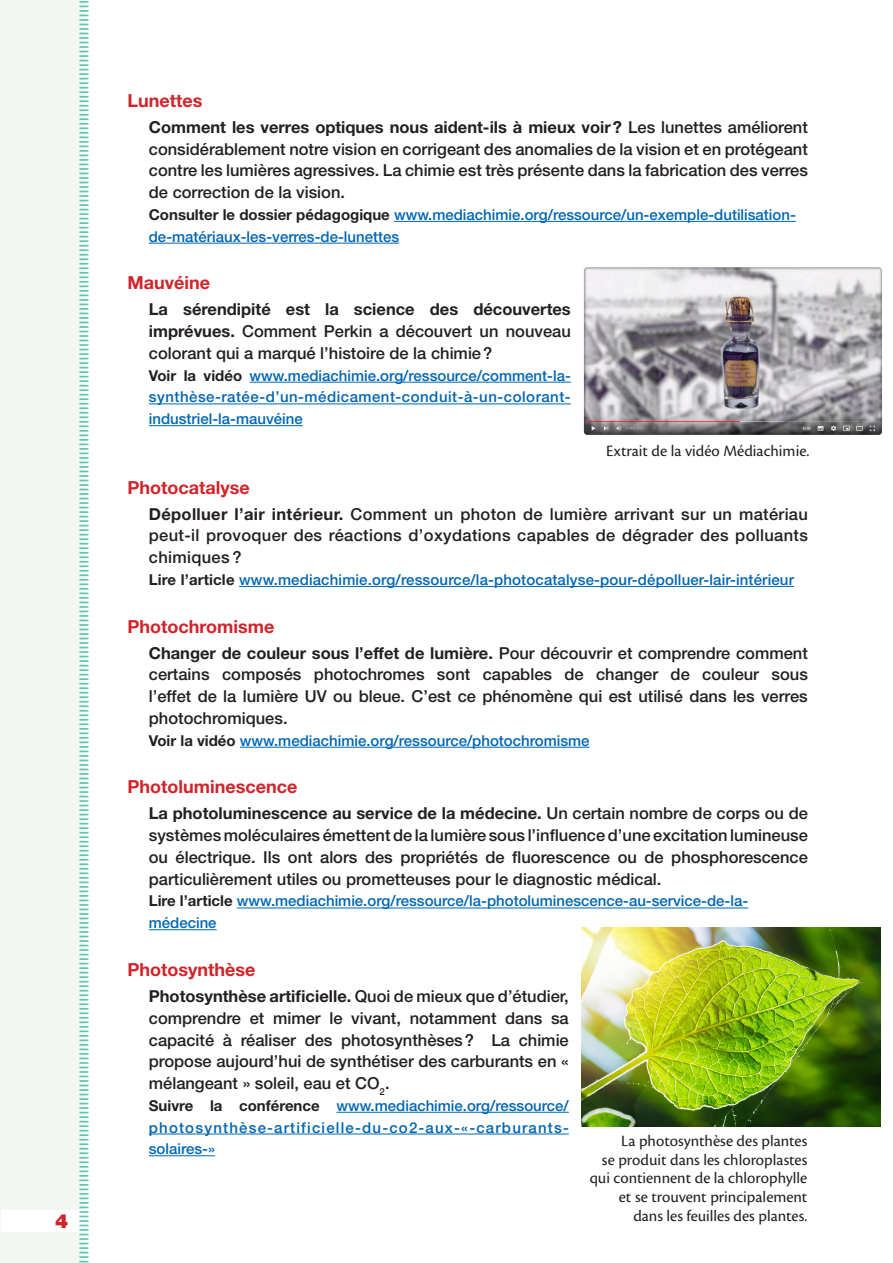
<style>
.page{position:relative;width:893px;height:1263px;background:#fff}
.page>*{position:absolute;margin:0;border:0;box-sizing:border-box;transform-origin:0 0}
.t1{font:900 19.5px "Helvetica Neue LT Std";color:#d1232a}
.Tx_Consigne_Questions{font:700 18px "Helvetica Neue LT Std";color:#d1232a}
.Tx_Consigne_Questions-2{font:500 16.5px/21.8px "Helvetica Neue LT Std";color:#231f20;text-align:justify}
.Légende{font:16.5px/18.8px "Cronos Pro";color:#231f20;text-align:right}
.Tx_Consigne_Questions-3{font:500 15px/21.8px "Helvetica Neue LT Std";color:#0166b3}
.s1{font-weight:700}
.s2{font-weight:700;color:#231f20}
</style>
<div class="page">
<div style="left:0;top:0;width:85px;height:1263px;background:#f2f8f1"></div>
<div style="left:1px;top:1210px;width:84px;height:22px;background:#fff"></div>
<svg style="left:79px;top:1px;width:10px;height:1262px"></svg>
<hr style="left:394px;top:221px;width:402px;height:1px;background:#0166b3">
<hr style="left:149px;top:243px;width:250px;height:1px;background:#0166b3">
<hr style="left:250px;top:382px;width:321px;height:1px;background:#0166b3">
<hr style="left:149px;top:403px;width:422px;height:1px;background:#0166b3">
<hr style="left:149px;top:425px;width:154px;height:1px;background:#0166b3">
<hr style="left:239px;top:586px;width:555px;height:1px;background:#0166b3">
<hr style="left:240px;top:747px;width:350px;height:1px;background:#0166b3">
<hr style="left:237px;top:907px;width:511px;height:1px;background:#0166b3">
<hr style="left:149px;top:929px;width:68px;height:1px;background:#0166b3">
<hr style="left:336px;top:1112px;width:233px;height:1px;background:#0166b3">
<hr style="left:149px;top:1134px;width:420px;height:1px;background:#0166b3">
<hr style="left:149px;top:1155px;width:66px;height:1px;background:#0166b3">
<img style="left:584px;top:267px;width:298px;height:168px">
<img style="left:582px;top:927px;width:298px;height:199px">
<p class="t1" style="left:55px;top:1210px;width:15px">4</p>
<p class="Tx_Consigne_Questions" style="left:128px;top:89px;width:77px">Lunettes</p>
<p class="Tx_Consigne_Questions-2" style="left:149px;top:116px;width:661px"><span class="s1">Comment les verres optiques nous aident-ils à mieux voir?</span> Les lunettes améliorent considérablement notre vision en corrigeant des anomalies de la vision et en protégeant contre les lumières agressives. La chimie est très présente dans la fabrication des verres de correction de la vision.</p>
<p class="Tx_Consigne_Questions-3" style="left:149px;top:204px;width:649px"><span class="s2">Consulter le dossier pédagogique</span> www.mediachimie.org/ressource/un-exemple-dutilisation&shy;de-matériaux-les-verres-de-lunettes</p>
<p class="Tx_Consigne_Questions" style="left:128px;top:272px;width:84px">Mauvéine</p>
<p class="Tx_Consigne_Questions-2" style="left:149px;top:298px;width:424px"><span class="s1">La sérendipité est la science des découvertes imprévues.</span> Comment Perkin a découvert un nouveau colorant qui a marqué l’histoire de la chimie?</p>
<p class="Tx_Consigne_Questions-3" style="left:149px;top:364px;width:424px;text-align:justify"><span class="s2">Voir la vidéo</span> www.mediachimie.org/ressource/comment-la&shy;synthèse-ratée-d’un-médicament-conduit-à-un-colorant&shy;industriel-la-mauvéine</p>
<p class="Légende" style="left:606px;top:442px;width:205px">Extrait de la vidéo Médiachimie.</p>
<p class="Tx_Consigne_Questions" style="left:128px;top:476px;width:124px">Photocatalyse</p>
<p class="Tx_Consigne_Questions-2" style="left:149px;top:503px;width:661px"><span class="s1">Dépolluer l’air intérieur.</span> Comment un photon de lumière arrivant sur un matériau peut-il provoquer des réactions d’oxydations capables de dégrader des polluants chimiques ?</p>
<p class="Tx_Consigne_Questions-3" style="left:149px;top:569px;width:647px"><span class="s2">Lire l’article</span> www.mediachimie.org/ressource/la-photocatalyse-pour-dépolluer-lair-intérieur</p>
<p class="Tx_Consigne_Questions" style="left:128px;top:615px;width:148px">Photochromisme</p>
<p class="Tx_Consigne_Questions-2" style="left:149px;top:642px;width:661px"><span class="s1">Changer de couleur sous l’effet de lumière.</span> Pour découvrir et comprendre comment certains composés photochromes sont capables de changer de couleur sous l’effet de la lumière UV ou bleue. C’est ce phénomène qui est utilisé dans les verres photochromiques.</p>
<p class="Tx_Consigne_Questions-3" style="left:149px;top:729px;width:442px"><span class="s2">Voir la vidéo</span> www.mediachimie.org/ressource/photochromisme</p>
<p class="Tx_Consigne_Questions" style="left:128px;top:776px;width:171px">Photoluminescence</p>
<p class="Tx_Consigne_Questions-2" style="left:149px;top:802px;width:661px"><span class="s1">La photoluminescence au service de la médecine.</span> Un certain nombre de corps ou de systèmes moléculaires émettent de la lumière sous l’influence d’une excitation lumineuse ou électrique. Ils ont alors des propriétés de fluorescence ou de phosphorescence particulièrement utiles ou prometteuses pour le diagnostic médical.</p>
<p class="Tx_Consigne_Questions-3" style="left:149px;top:890px;width:601px"><span class="s2">Lire l’article</span> www.mediachimie.org/ressource/la-photoluminescence-au-service-de-la&shy;médecine</p>
<p class="Tx_Consigne_Questions" style="left:128px;top:958px;width:130px">Photosynthèse</p>
<p class="Tx_Consigne_Questions-2" style="left:149px;top:985px;width:421px"><span class="s1">Photosynthèse artificielle.</span> Quoi de mieux que d’étudier, comprendre et mimer le vivant, notamment dans sa capacité à réaliser des photosynthèses? La chimie propose aujourd’hui de synthétiser des carburants en « mélangeant » soleil, eau et CO<sub>2</sub>.</p>
<p class="Tx_Consigne_Questions-3" style="left:149px;top:1094px;width:422px;text-align:justify"><span class="s2">Suivre la conférence</span> www.mediachimie.org/ressource/ photosynthèse-artificielle-du-co2-aux-«-carburants&shy;solaires-»</p>
<p class="Légende" style="left:590px;top:1131px;width:219px">La photosynthèse des plantes<br>se produit dans les chloroplastes qui contiennent de la chlorophylle et se trouvent principalement dans les feuilles des plantes.</p>
</div>
